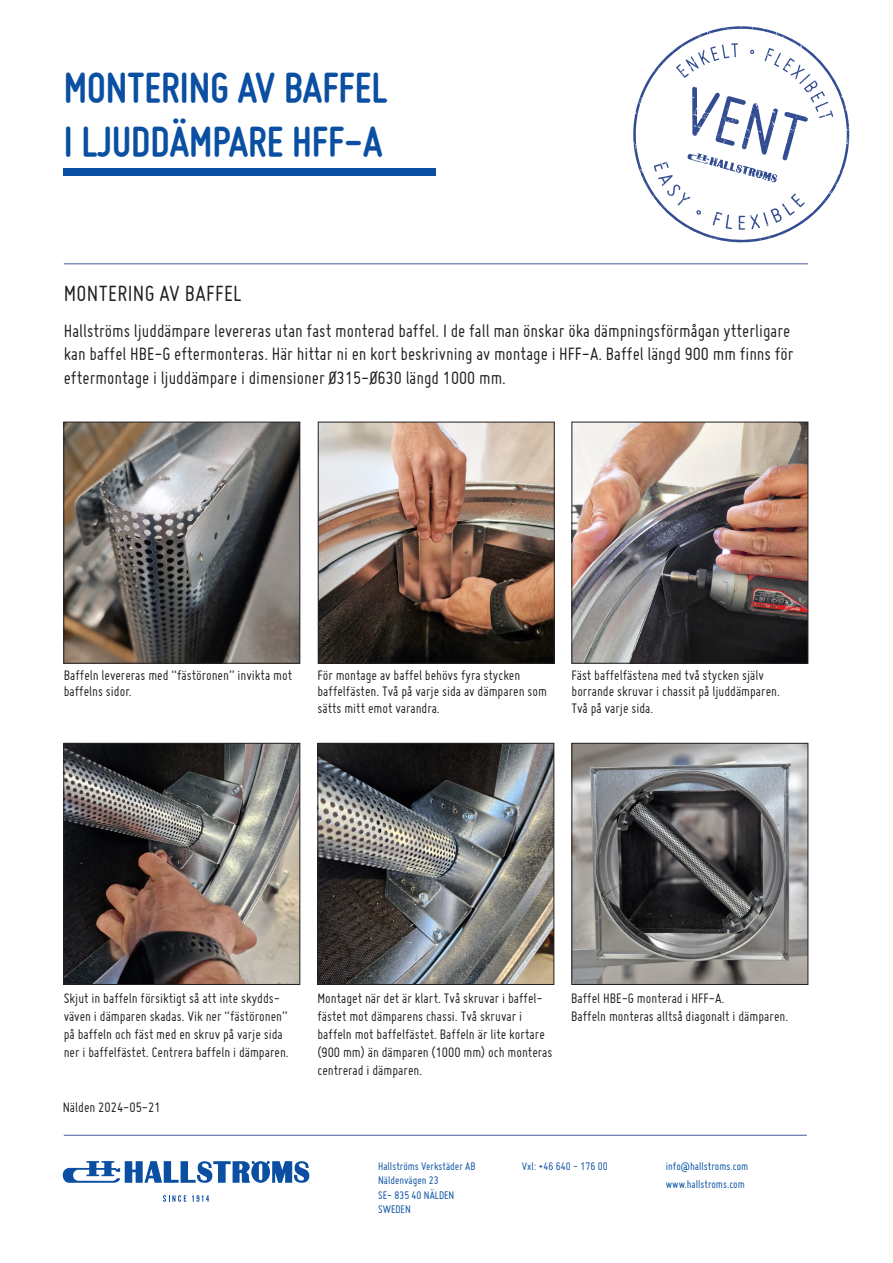
<style>
.page{position:relative;width:893px;height:1263px;background:#fff}
.page>*{position:absolute;margin:0;border:0;box-sizing:border-box;transform-origin:0 0}
.t1{font:700 45px/54px "Miso";color:#0a4fa2}
.t2{font:24px "Miso";letter-spacing:.015em;color:#231f20}
.t3{font:19.5px/23.4px "Miso";color:#231f20}
.t4{font:15px/18px "Miso";color:#231f20}
.t5{font:12px "Miso";color:#0a4fa2}
.Pa0{font:12px "Miso";color:#004ea3}
</style>
<div class="page">
<svg style="left:163px;top:1195px;width:23px;height:7px"></svg>
<svg style="left:192px;top:1195px;width:17px;height:7px"></svg>
<svg style="left:63px;top:1161px;width:246px;height:22px"></svg>
<hr style="left:64px;top:1135px;width:743px;height:1px;background:#435a94">
<img style="left:320px;top:424px;width:233px;height:238px">
<div style="left:318px;top:422px;width:237px;height:242px;border:1px solid #231f20"></div>
<div style="left:64px;top:168px;width:372px;height:7px;background:#0a4fa2"></div>
<svg style="left:633px;top:26px;width:216px;height:217px"></svg>
<svg style="left:654px;top:43px;width:179px;height:187px"></svg>
<hr style="left:64px;top:264px;width:744px;height:1px;background:#435a94">
<img style="left:65px;top:424px;width:233px;height:238px">
<div style="left:63px;top:422px;width:237px;height:242px;border:1px solid #231f20"></div>
<img style="left:65px;top:745px;width:233px;height:238px">
<div style="left:63px;top:743px;width:237px;height:242px;border:1px solid #231f20"></div>
<img style="left:573px;top:424px;width:233px;height:238px">
<div style="left:571px;top:422px;width:237px;height:242px;border:1px solid #231f20"></div>
<img style="left:319px;top:745px;width:233px;height:238px">
<div style="left:317px;top:743px;width:237px;height:242px;border:1px solid #231f20"></div>
<img style="left:573px;top:745px;width:233px;height:238px">
<div style="left:571px;top:743px;width:237px;height:242px;border:1px solid #231f20"></div>
<p class="t1" style="left:64px;top:60px;width:325px">MONTERING AV BAFFEL<br>I LJUDDÄMPARE HFF-A</p>
<p class="t2" style="left:64px;top:280px;width:179px">MONTERING AV BAFFEL</p>
<p class="t3" style="left:64px;top:319px;width:731px">Hallströms ljuddämpare levereras utan fast monterad baffel. I de fall man önskar öka dämpningsförmågan ytterligare kan baffel HBE-G eftermonteras. Här hittar ni en kort beskrivning av montage i HFF-A. Baffel längd 900 mm finns för eftermontage i ljuddämpare i dimensioner Ø315-Ø630 längd 1000 mm.</p>
<p class="t4" style="left:64px;top:667px;width:230px;line-height:16.5px">Baffeln levereras med “fästöronen” invikta mot baffelns sidor.</p>
<p class="t4" style="left:317px;top:667px;width:231px;line-height:16.5px">För montage av baffel behövs fyra stycken baffelfästen. Två på varje sida av dämparen som sätts mitt emot varandra.</p>
<p class="t4" style="left:571px;top:667px;width:210px;line-height:16.5px">Fäst baffelfästena med två stycken själv borrande skruvar i chassit på ljuddämparen.<br>Två på varje sida.</p>
<p class="t4" style="left:64px;top:989px;width:227px">Skjut in baffeln försiktigt så att inte skydds&shy;väven i dämparen skadas. Vik ner “fästöronen” på baffeln och fäst med en skruv på varje sida ner i baffelfästet. Centrera baffeln i dämparen.</p>
<p class="t4" style="left:63px;top:1098px;width:99px">Nälden 2024-05-21</p>
<p class="t4" style="left:317px;top:989px;width:236px">Montaget när det är klart. Två skruvar i baffel&shy;fästet mot dämparens chassi. Två skruvar i baffeln mot baffelfästet. Baffeln är lite kortare (900 mm) än dämparen (1000 mm) och monteras centrerad i dämparen.</p>
<p class="t4" style="left:571px;top:989px;width:219px">Baffel HBE-G monterad i HFF-A.<br>Baffeln monteras alltså diagonalt i dämparen.</p>
<p class="t5" style="left:378px;top:1159px;width:99px">Hallströms Verkstäder AB</p>
<p class="t5" style="left:378px;top:1174px;width:62px">Näldenvägen 23</p>
<p class="t5" style="left:378px;top:1188px;width:78px">SE- 835 40 NÄLDEN</p>
<p class="t5" style="left:378px;top:1202px;width:34px">SWEDEN</p>
<p class="t5" style="left:522px;top:1159px;width:87px">Vxl: +46 640 - 176 00</p>
<p class="Pa0" style="left:666px;top:1159px;width:84px">info@hallstroms.com</p>
<p class="Pa0" style="left:666px;top:1177px;width:81px">www.hallstroms.com</p>
</div>
